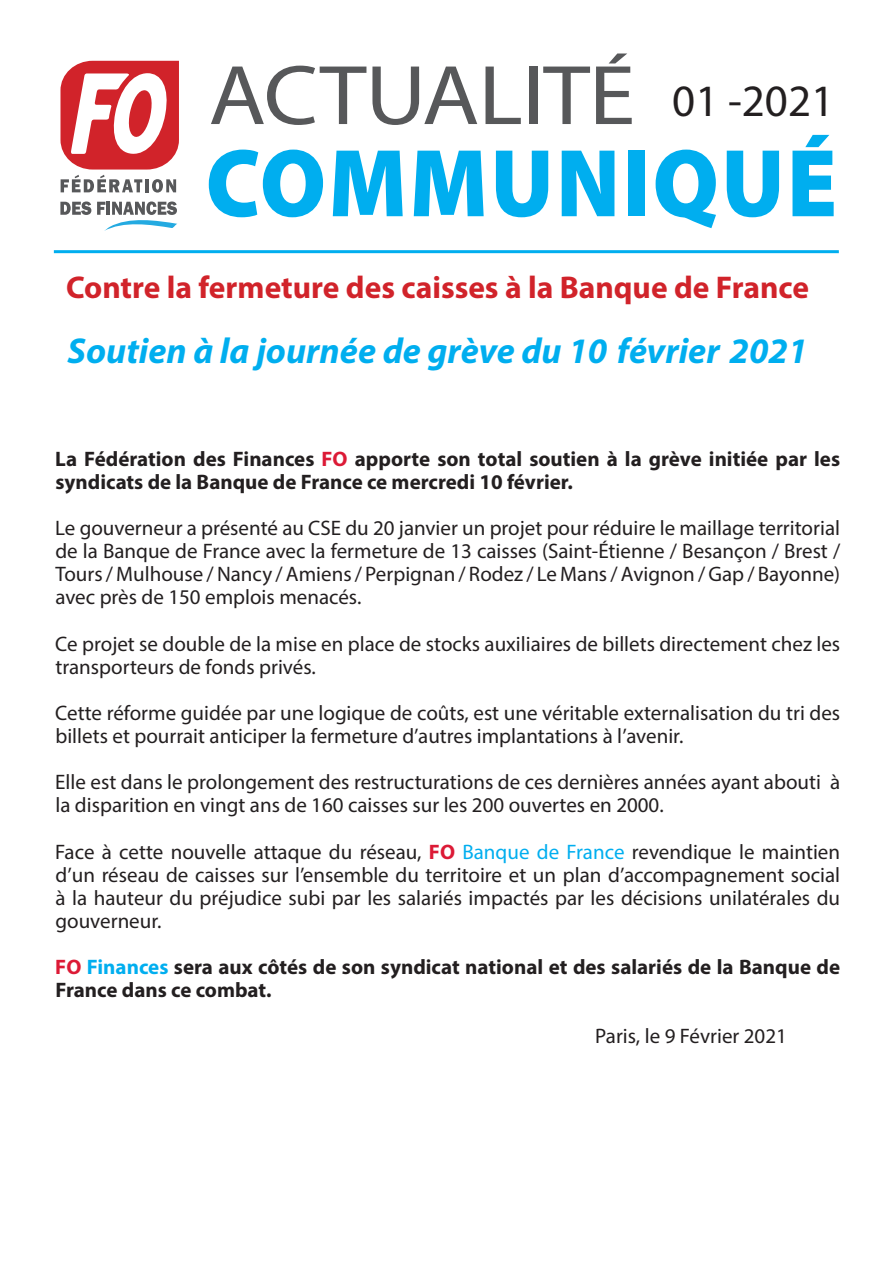
<style>
.page{position:relative;width:893px;height:1263px;background:#fff}
.page>*{position:absolute;margin:0;border:0;box-sizing:border-box;transform-origin:0 0}
.t1{font:45px "Myriad Pro";color:#231f20}
.t2{font:italic 700 36px "Myriad Pro";color:#00aeef}
.t3{font:700 31.5px "Myriad Pro";color:#d1232a}
.t4{font:21px/23.1px "Myriad Pro";color:#231f20}
.t5{font:700 21px/23.1px "Myriad Pro";color:#231f20}
.s1{color:#dc1a36}
.s2{font-weight:700;color:#dc1a36}
.s3{color:#00aeef}
</style>
<div class="page">
<svg style="left:211px;top:66px;width:155px;height:59px"></svg>
<svg style="left:372px;top:67px;width:105px;height:58px"></svg>
<svg style="left:485px;top:67px;width:36px;height:57px"></svg>
<div style="left:529px;top:67px;width:8px;height:57px;background:#57585a"></div>
<svg style="left:543px;top:67px;width:47px;height:57px"></svg>
<svg style="left:596px;top:54px;width:36px;height:70px"></svg>
<svg style="left:209px;top:150px;width:114px;height:67px"></svg>
<svg style="left:333px;top:151px;width:70px;height:65px"></svg>
<svg style="left:414px;top:151px;width:70px;height:65px"></svg>
<svg style="left:496px;top:151px;width:52px;height:66px"></svg>
<svg style="left:562px;top:151px;width:52px;height:65px"></svg>
<div style="left:628px;top:151px;width:17px;height:65px;background:#00aeef"></div>
<svg style="left:656px;top:150px;width:60px;height:78px"></svg>
<svg style="left:727px;top:151px;width:52px;height:66px"></svg>
<svg style="left:792px;top:135px;width:42px;height:81px"></svg>
<hr style="left:54px;top:250px;width:785px;height:3px;background:#00aeef">
<svg style="left:60px;top:61px;width:119px;height:132px"></svg>
<svg style="left:60px;top:201px;width:31px;height:14px"></svg>
<svg style="left:97px;top:201px;width:80px;height:30px"></svg>
<p class="t1" style="left:672px;top:73px;width:163px">01 -2021</p>
<p class="t3" style="left:66px;top:267px;width:744px">Contre la fermeture des caisses à la Banque de France</p>
<p class="t2" style="left:67px;top:327px;width:741px">Soutien à la journée de grève du 10 février 2021</p>
<p class="t5" style="left:55px;top:446px;width:786px">La Fédération des Finances <span class="s1">FO</span> apporte son total soutien à la grève initiée par les syndicats de la Banque de France ce mercredi 10 février.</p>
<p class="t4" style="left:55px;top:516px;width:786px;text-align:justify">Le gouverneur a présenté au CSE du 20 janvier un projet pour réduire le maillage territorial de la Banque de France avec la fermeture de 13 caisses (Saint-Étienne / Besançon / Brest / Tours / Mulhouse / Nancy / Amiens / Perpignan / Rodez / Le Mans / Avignon / Gap / Bayonne) avec près de 150 emplois menacés.</p>
<p class="t4" style="left:55px;top:632px;width:786px">Ce projet se double de la mise en place de stocks auxiliaires de billets directement chez les transporteurs de fonds privés.</p>
<p class="t4" style="left:55px;top:701px;width:786px">Cette réforme guidée par une logique de coûts, est une véritable externalisation du tri des billets et pourrait anticiper la fermeture d’autres implantations à l’avenir.</p>
<p class="t4" style="left:55px;top:770px;width:786px">Elle est dans le prolongement des restructurations de ces dernières années ayant abouti à la disparition en vingt ans de 160 caisses sur les 200 ouvertes en 2000.</p>
<p class="t4" style="left:55px;top:840px;width:786px;text-align:justify">Face à cette nouvelle attaque du réseau, <span class="s2">FO</span> <span class="s3">Banque de France</span> revendique le maintien d’un réseau de caisses sur l’ensemble du territoire et un plan d’accompagnement social à la hauteur du préjudice subi par les salariés impactés par les décisions unilatérales du gouverneur.</p>
<p class="t5" style="left:55px;top:955px;width:786px"><span class="s1">FO</span> <span class="s3">Finances</span> sera aux côtés de son syndicat national et des salariés de la Banque de<br>France dans ce combat.</p>
<p class="t4" style="left:595px;top:1024px;width:193px">Paris, le 9 Février 2021</p>
</div>
